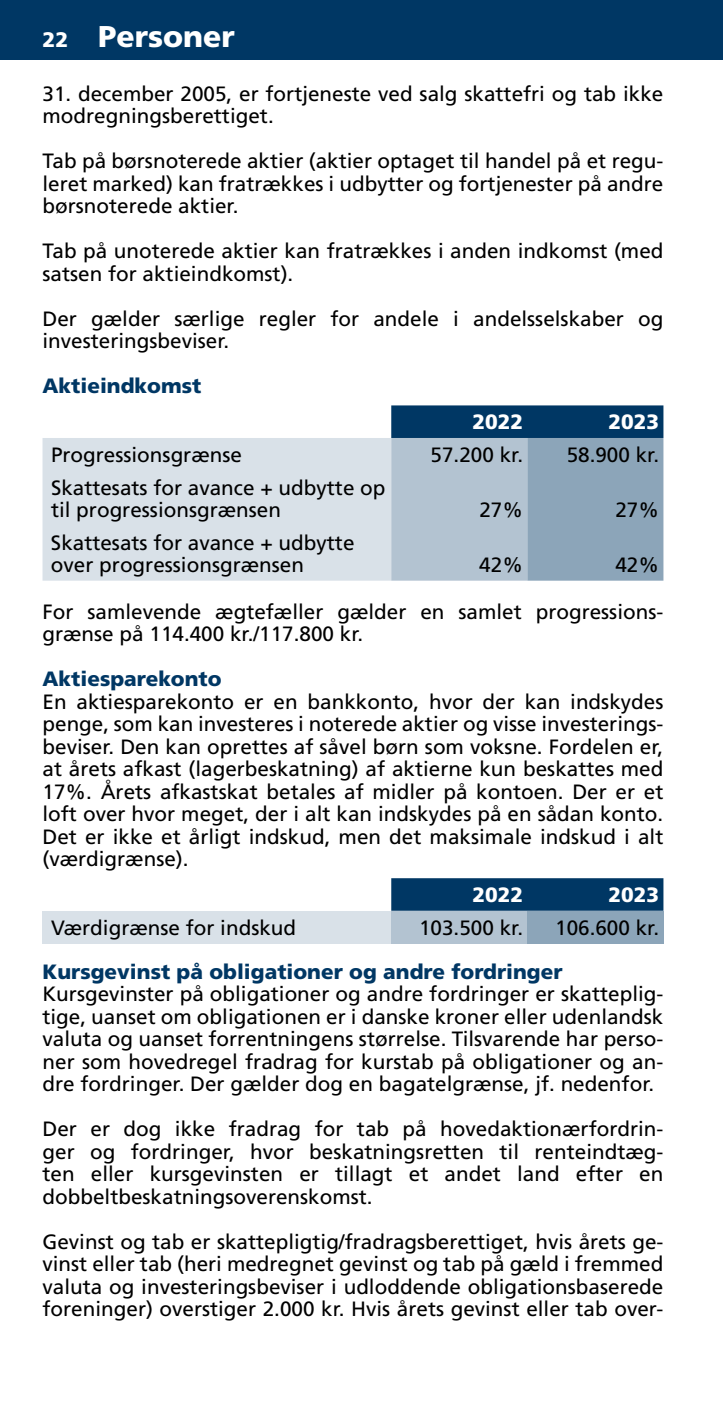
<style>
.page{position:relative;width:723px;height:1404px;background:#fff}
.page>*{position:absolute;margin:0;border:0;box-sizing:border-box;transform-origin:0 0}
.t1{font:900 30px "Frutiger LT Std";color:#fff}
.t2{font:20.7px/22.5px "Frutiger LT Std";color:#000}
.t3{font:900 20.7px "Frutiger LT Std";color:#003764}
.t4{font:900 20.7px "Frutiger LT Std";color:#fff}
.s1{font-size:21px}
</style>
<div class="page">
<div style="left:0;top:0;width:723px;height:60px;background:#003764"></div>
<div style="left:43px;top:438px;width:348px;height:142px;background:#d9e1e8"></div>
<svg style="left:391px;top:405px;width:272px;height:175px;background:#829db3"></svg>
<div style="left:391px;top:878px;width:272px;height:32px;background:#003764"></div>
<div style="left:43px;top:910px;width:348px;height:33px;background:#d9e1e8"></div>
<div style="left:391px;top:910px;width:136px;height:33px;background:#b3c3d1"></div>
<div style="left:527px;top:910px;width:136px;height:33px;background:#8ca5b9"></div>
<h1 class="t1" style="left:43px;top:18px;width:194px"><span class="s1">22</span> Personer</h1>
<p class="t2" style="left:43px;top:82px;width:622px">31 . december 2005, er fortjeneste ved salg skattefri og tab ikke modregningsberettiget .</p>
<p class="t2" style="left:43px;top:150px;width:622px;text-align:justify">Tab på børsnoterede aktier (aktier optaget til handel på et regu&shy;leret marked) kan fratrækkes i udbytter og fortjenester på andre børsnoterede aktier .</p>
<p class="t2" style="left:43px;top:240px;width:622px">Tab på unoterede aktier kan fratrækkes i anden indkomst (med satsen for aktieindkomst) .</p>
<p class="t2" style="left:43px;top:307px;width:622px">Der gælder særlige regler for andele i andelsselskaber og investeringsbeviser .</p>
<p class="t3" style="left:43px;top:373px;width:160px">Aktieindkomst</p>
<p class="t4" style="left:472px;top:409px;width:52px">2022</p>
<p class="t4" style="left:608px;top:409px;width:52px">2023</p>
<p class="t2" style="left:51px;top:443px;width:192px">Progressionsgrænse</p>
<p class="t2" style="left:431px;top:443px;width:94px">57 .200 kr .</p>
<p class="t2" style="left:567px;top:443px;width:94px">58 .900 kr .</p>
<p class="t2" style="left:51px;top:476px;width:336px">Skattesats for avance + udbytte op til progressionsgrænsen</p>
<p class="t2" style="left:479px;top:498px;width:45px">27%</p>
<p class="t2" style="left:615px;top:498px;width:45px">27%</p>
<p class="t2" style="left:51px;top:531px;width:305px">Skattesats for avance + udbytte over progressionsgrænsen</p>
<p class="t2" style="left:479px;top:554px;width:45px">42%</p>
<p class="t2" style="left:615px;top:554px;width:45px">42%</p>
<p class="t2" style="left:42px;top:600px;width:622px">For samlevende ægtefæller gælder en samlet progressions&shy;grænse på 114 .400 kr ./117 .800 kr .</p>
<p class="t3" style="left:43px;top:666px;width:181px">Aktiesparekonto</p>
<p class="t2" style="left:43px;top:690px;width:622px;text-align:justify">En aktiesparekonto er en bankkonto, hvor der kan indskydes penge, som kan investeres i noterede aktier og visse investerings&shy;beviser . Den kan oprettes af såvel børn som voksne . Fordelen er, at årets afkast (lagerbeskatning) af aktierne kun beskattes med 17% . Årets afkastskat betales af midler på kontoen . Der er et loft over hvor meget, der i alt kan indskydes på en sådan konto .<br>Det er ikke et årligt indskud, men det maksimale indskud i alt (værdigrænse) .</p>
<p class="t4" style="left:472px;top:882px;width:52px">2022</p>
<p class="t4" style="left:608px;top:882px;width:52px">2023</p>
<p class="t2" style="left:51px;top:916px;width:247px">Værdigrænse for indskud</p>
<p class="t2" style="left:419px;top:916px;width:105px">103 .500 kr .</p>
<p class="t2" style="left:555px;top:916px;width:105px">106 .600 kr .</p>
<p class="t3" style="left:43px;top:958px;width:522px">Kursgevinst på obligationer og andre fordringer</p>
<p class="t2" style="left:43px;top:982px;width:622px;text-align:justify">Kursgevinster på obligationer og andre fordringer er skatteplig&shy;tige, uanset om obligationen er i danske kroner eller udenlandsk valuta og uanset forrentningens størrelse . Tilsvarende har perso&shy;ner som hovedregel fradrag for kurstab på obligationer og an&shy;dre fordringer . Der gælder dog en bagatelgrænse, jf . nedenfor .</p>
<p class="t2" style="left:43px;top:1117px;width:622px;text-align:justify">Der er dog ikke fradrag for tab på hovedaktionærfordrin&shy;ger og fordringer, hvor beskatningsretten til renteindtæg&shy;ten eller kursgevinsten er tillagt et andet land efter en dobbeltbeskatningsoverenskomst .</p>
<p class="t2" style="left:43px;top:1230px;width:622px;text-align:justify">Gevinst og tab er skattepligtig/fradragsberettiget, hvis årets ge&shy;vinst eller tab (heri medregnet gevinst og tab på gæld i fremmed valuta og investeringsbeviser i udloddende obligationsbaserede foreninger) overstiger 2 .000 kr . Hvis årets gevinst eller tab over-</p>
</div>
